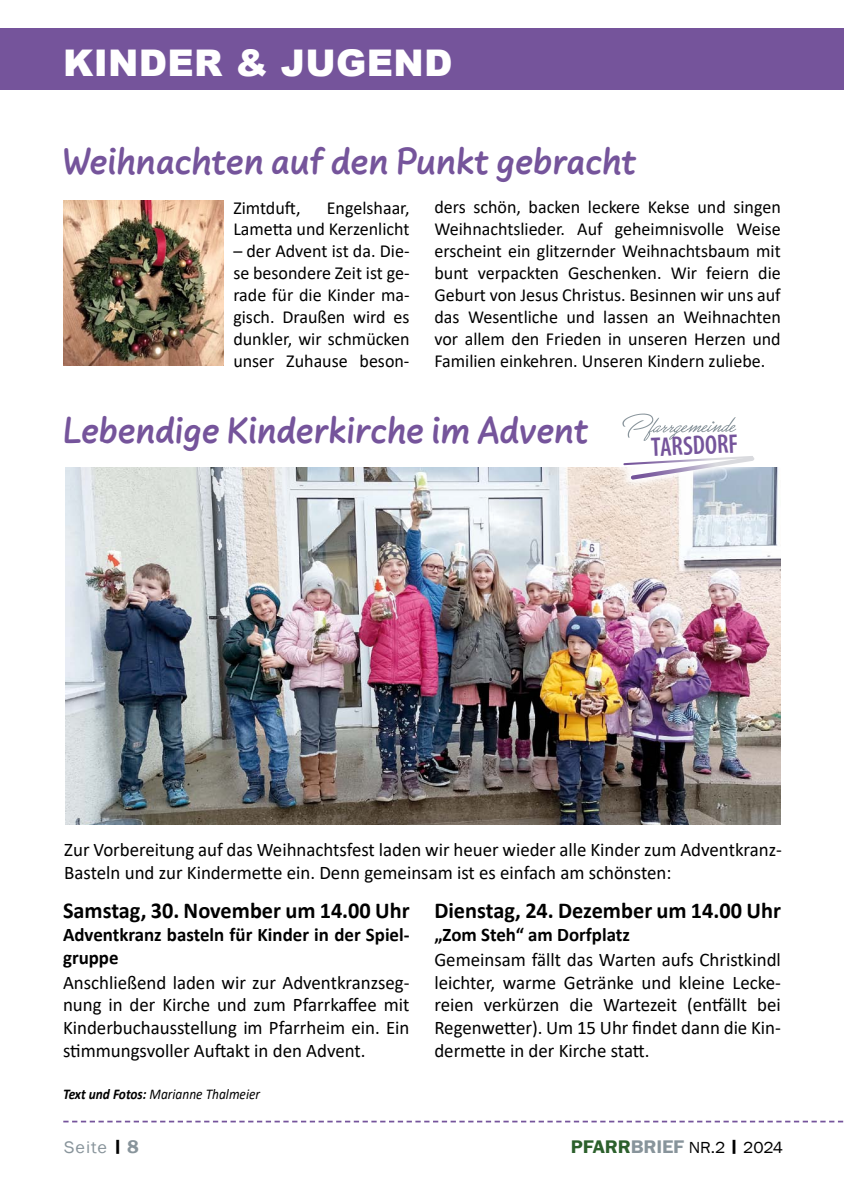
<style>
.page{position:relative;width:844px;height:1191px;background:#fff}
.page>*{position:absolute;margin:0;border:0;box-sizing:border-box;transform-origin:0 0}
.t1{font:700 38.5px "Uberhand Pro";color:#75549b;scale:.94 1}
.t2{font:700 38.5px "Uberhand Pro";color:#75549b;scale:.93 1}
.t3{font:900 36.75px "Arial";letter-spacing:.01em;color:#fff}
.t4{font:600 condensed 26.95px "Myriad Pro";color:#75549b;scale:.96 1}
.t5{font:700 22.75px "Calibri";color:#000}
.t6{font:19.25px/22.8px "Calibri";color:#000;text-align:justify}
.t7{font:700 19.25px/22.8px "Calibri";color:#000}
.t8{font:18.38px/21.9px "Calibri";color:#000;text-align:justify}
.t9{font:17.15px "Franklin Gothic";letter-spacing:.05em;color:#88949b;scale:1.06 1}
.t10{font:16.45px "Franklin Gothic";letter-spacing:-.01em;color:#000;scale:1.06 1}
.t11{font:italic 14.88px "Calibri";color:#000;scale:.9 1}
.s1{font-weight:700}
.s2{font-weight:600;font-size:16.62px;color:#000}
.s3{font-weight:600;font-size:18.72px}
.s4{font-weight:600;font-size:18.72px;color:#2c602c}
.s5{font-weight:600;font-size:18.72px;color:#88949b}
.s6{font-weight:600;font-size:16.62px}
</style>
<div class="page">
<svg style="left:63px;top:1120px;width:780px;height:2px"></svg>
<div style="left:0;top:28px;width:843px;height:61px;background:#75549b"></div>
<img style="left:63px;top:201px;width:160px;height:165px">
<img style="left:65px;top:468px;width:715px;height:356px">
<svg style="left:610px;top:413px;width:156px;height:79px"></svg>
<h2 class="t3" style="left:63px;top:40px;width:391px">KINDER &amp; JUGEND</h2>
<h1 class="t1" style="left:62px;top:132px;width:613px">Weihnachten auf den Punkt gebracht</h1>
<p class="t8" style="left:233px;top:196px;width:69px">Zimtduft,</p>
<p class="t8" style="left:233px;top:196px;width:178px;text-align:right">Engelshaar,<br>Lametta und Kerzenlicht</p>
<p class="t8" style="left:233px;top:240px;width:178px">– der Advent ist da. Die&shy;se besondere Zeit ist ge&shy;rade für die Kinder ma&shy;gisch. Draußen wird es dunkler, wir schmücken unser Zuhause beson-</p>
<p class="t8" style="left:434px;top:196px;width:348px">ders schön, backen leckere Kekse und singen Weihnachtslieder. Auf geheimnisvolle Weise erscheint ein glitzernder Weihnachtsbaum mit bunt verpackten Geschenken. Wir feiern die Geburt von Jesus Christus. Besinnen wir uns auf das Wesentliche und lassen an Weihnachten vor allem den Frieden in unseren Herzen und Familien einkehren. Unseren Kindern zuliebe.</p>
<h1 class="t2" style="left:63px;top:401px;width:566px">Lebendige Kinderkirche im Advent</h1>
<h3 class="t4" style="left:650px;top:430px;width:92px;rotate:-2deg">TARSDORF</h3>
<p class="t6" style="left:64px;top:837px;width:719px">Zur Vorbereitung auf das Weihnachtsfest laden wir heuer wieder alle Kinder zum Adventkranz-<br>Basteln und zur Kindermette ein. Denn gemeinsam ist es einfach am schönsten:</p>
<p class="t5" style="left:63px;top:895px;width:348px">Samstag, 30. November um 14.00 Uhr</p>
<p class="t7" style="left:63px;top:923px;width:348px">Adventkranz basteln für Kinder in der Spiel&shy;gruppe</p>
<p class="t6" style="left:63px;top:970px;width:348px">Anschließend laden wir zur Adventkranzseg&shy;nung in der Kirche und zum Pfarrkaffee mit Kinderbuchausstellung im Pfarrheim ein. Ein stimmungsvoller Auftakt in den Advent.</p>
<p class="t11" style="left:63px;top:1083px;width:220px"><span class="s1">Text und Fotos:</span> Marianne Thalmeier</p>
<p class="t9" style="left:64px;top:1136px;width:72px">Seite <span class="s2">|</span> <span class="s3">8</span></p>
<p class="t5" style="left:434px;top:895px;width:348px">Dienstag, 24. Dezember um 14.00 Uhr</p>
<p class="t7" style="left:434px;top:923px;width:197px">„Zom Steh“ am Dorfplatz</p>
<p class="t6" style="left:434px;top:947px;width:348px">Gemeinsam fällt das Warten aufs Christkindl leichter, warme Getränke und kleine Lecke&shy;reien verkürzen die Wartezeit (entfällt bei Regenwetter). Um 15 Uhr findet dann die Kin&shy;dermette in der Kirche statt.</p>
<p class="t10" style="left:570px;top:1137px;width:201px"><span class="s4">PFARR</span><span class="s5">BRIEF</span> NR.2 <span class="s6">|</span> 2024</p>
</div>
